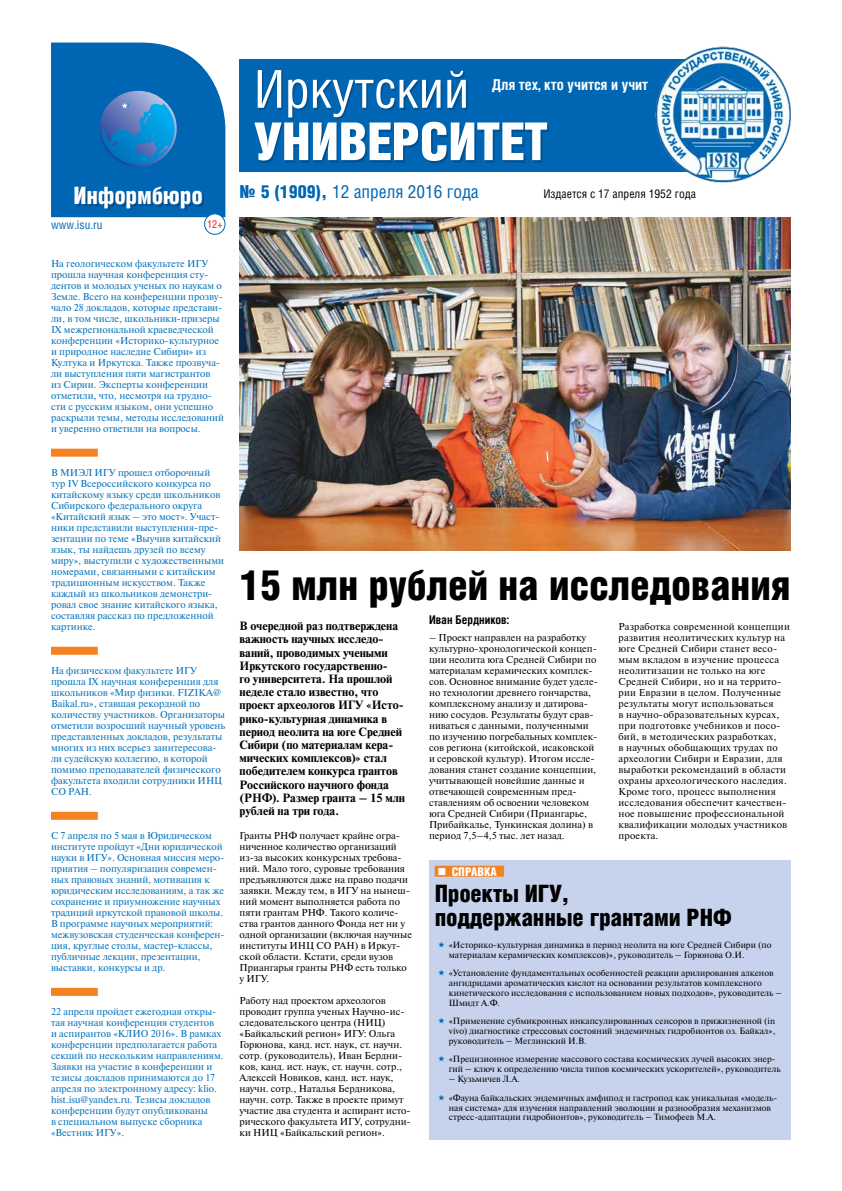
<style>
.page{position:relative;width:842px;height:1191px;background:#fff}
.page>*{position:absolute;margin:0;border:0;box-sizing:border-box;transform-origin:0 0}
.t1{font:900 52.3px "Helios Cond";letter-spacing:-.01em;color:#fff}
.t2{font:52.3px "Helios Cond";letter-spacing:-.01em;color:#fff}
.t3{font:900 42px "Helios Cond";letter-spacing:-.01em;color:#000}
.t4{font:900 24px/24px "Helios Cond";letter-spacing:-.01em;color:#000}
.t5{font:900 24px "Helios Cond";letter-spacing:-.01em;color:#fff}
.t6{font:18px "Helios Cond";color:#0066b3}
.t7{font:700 15px "Helios Cond";color:#fff}
.t8{font:700 12px/13.2px "Newton C";color:#000}
.t9{font:12px "Helios Cond";color:#000}
.t10{font:700 12px "Helios Cond";color:#000}
.t11{font:12px "Helios Cond";color:#0066b3}
.t12{font:900 12px "Helios Cond";letter-spacing:.02em;color:#fff}
.t13{font:10.8px "Helios Cond";color:#ed1d24}
.t14{font:10px/11px "Newton C";color:#0072bc}
.t15{font:10px/11px "Newton C";color:#000}
.t16{font:10px/11px "Newton C";letter-spacing:.02em;color:#000}
.t17{font:9px/9.9px "Newton C";color:#000}
.s1{font-weight:900}
</style>
<div class="page">
<div style="left:240px;top:60px;width:482px;height:112px;background:#0066b3"></div>
<img style="left:655px;top:46px;width:136px;height:136px">
<div style="left:256px;top:72px;width:293px;height:91px;background:#004b88;opacity:.75"></div>
<svg style="left:51px;top:43px;width:174px;height:174px;background:#1370b8"></svg>
<svg style="left:205px;top:214px;width:20px;height:20px"></svg>
<div style="left:204px;top:213px;width:21px;height:22px;border:1px solid #0066b3;border-radius:50%"></div>
<div style="left:206px;top:219px;width:17px;height:9px;background:#fff"></div>
<div style="left:51px;top:449px;width:47px;height:8px;background:#f58220"></div>
<div style="left:51px;top:647px;width:47px;height:8px;background:#f58220"></div>
<div style="left:51px;top:812px;width:47px;height:8px;background:#f58220"></div>
<div style="left:51px;top:988px;width:47px;height:8px;background:#f58220"></div>
<div style="left:429px;top:860px;width:362px;height:280px;background:#c7d2ec"></div>
<div style="left:435px;top:865px;width:69px;height:11px;background:#f58220"></div>
<img style="left:240px;top:217px;width:551px;height:333px">
<h3 class="t5" style="left:73px;top:182px;width:131px">Информбюро</h3>
<p class="t13" style="left:207px;top:218px;width:17px">12+</p>
<p class="t14" style="left:51px;top:258px;width:175px">На геологическом факультете ИГУ прошла научная конференция сту&shy;дентов и молодых ученых по наукам о Земле. Всего на конференции прозву&shy;чало 28 докладов, которые представи&shy;ли, в том числе, школьники-призеры IX межрегиональной краеведческой конференции «Историко-культурное и природное наследие Сибири» из Култука и Иркутска. Также прозвуча&shy;ли выступления пяти магистрантов<br>из Сирии. Эксперты конференции отметили, что, несмотря на трудно&shy;сти с русским языком, они успешно раскрыли темы, методы исследований и уверенно ответили на вопросы.</p>
<p class="t14" style="left:51px;top:467px;width:174px">В МИЭЛ ИГУ прошел отборочный тур IV Всероссийского конкурса по китайскому языку среди школьников<br>Сибирского федерального округа «Китайский язык – это мост». Участ&shy;ники представили выступления-пре&shy;зентации по теме «Выучив китайский язык, ты найдешь друзей по всему миру», выступили с художественными номерами, связанными с китайским традиционным искусством. Также каждый из школьников демонстри&shy;ровал свое знание китайского языка, составляя рассказ по предложенной картинке.</p>
<p class="t14" style="left:51px;top:665px;width:176px">На физическом факультете ИГУ прошла IX научная конференция для школьников «Мир физики. FIZIKA@<br>Baikal.ru», ставшая рекордной по количеству участников. Организаторы отметили возросший научный уровень представленных докладов, результаты многих из них всерьез заинтересова&shy;ли судейскую коллегию, в которой помимо преподавателей физического факультета входили сотрудники ИНЦ<br>СО РАН.</p>
<p class="t14" style="left:51px;top:830px;width:175px">С 7 апреля по 5 мая в Юридическом институте пройдут «Дни юридической науки в ИГУ». Основная миссия меро&shy;приятия – популяризация современ&shy;ных правовых знаний, мотивация к юридическим исследованиям, а так же сохранение и приумножение научных традиций иркутской правовой школы.<br>В программе научных мероприятий: межвузовская студенческая конферен&shy;ция, круглые столы, мастер-классы, публичные лекции, презентации, выставки, конкурсы и др.</p>
<p class="t14" style="left:51px;top:1006px;width:174px">22 апреля пройдет ежегодная откры&shy;тая научная конференция студентов<br>и аспирантов «КЛИО‐2016». В рамках конференции предполагается работа секций по нескольким направлениям.<br>Заявки на участие в конференции и тезисы докладов принимаются до 17 апреля по электронному адресу: klio. hist.isu@yandex.ru. Тезисы докладов конференции будут опубликованы<br>в специальном выпуске сборника «Вестник ИГУ».</p>
<p class="t11" style="left:51px;top:217px;width:53px">www.isu.ru</p>
<h1 class="t2" style="left:254px;top:58px;width:217px">Иркутский</h1>
<h1 class="t1" style="left:254px;top:112px;width:296px">УНИВЕРСИТЕТ</h1>
<h3 class="t7" style="left:492px;top:75px;width:158px">Для тех, кто учится и учит</h3>
<h3 class="t6" style="left:240px;top:181px;width:241px"><span class="s1">№ 5 (1909),</span> 12 апреля 2016 года</h3>
<p class="t9" style="left:543px;top:187px;width:154px">Издается с 17 апреля 1952 года</p>
<h2 class="t3" style="left:240px;top:560px;width:553px">15 млн рублей на исследования</h2>
<p class="t8" style="left:240px;top:619px;width:167px">В очередной раз подтверждена важность научных исследо&shy;ваний, проводимых учеными<br>Иркутского государственно-<br>го университета. На прошлой неделе стало известно, что проект археологов ИГУ «Исто&shy;рико-культурная динамика в период неолита на юге Средней<br>Сибири (по материалам кера&shy;мических комплексов)» стал победителем конкурса грантов<br>Российского научного фонда (РНФ). Размер гранта – 15 млн рублей на три года.</p>
<p class="t15" style="left:240px;top:830px;width:174px">Гранты РНФ получает крайне огра&shy;ниченное количество организаций из-за высоких конкурсных требова&shy;ний. Мало того, суровые требования предъявляются даже на право подачи заявки. Между тем, в ИГУ на нынеш&shy;ний момент выполняется работа по пяти грантам РНФ. Такого количе&shy;ства грантов данного Фонда нет ни у одной организации (включая научные институты ИНЦ СО РАН) в Иркут&shy;ской области. Кстати, среди вузов<br>Приангарья гранты РНФ есть только у ИГУ.</p>
<p class="t15" style="left:240px;top:995px;width:173px">Работу над проектом археологов проводит группа ученых Научно-ис&shy;следовательского центра (НИЦ) «Байкальский регион» ИГУ: Ольга Горюнова, канд. ист. наук, ст. научн. сотр. (руководитель), Иван Бердни&shy;ков, канд. ист. наук, ст. научн. сотр., Алексей Новиков, канд. ист. наук, научн. сотр., Наталья Бердникова, научн. сотр. Также в проекте примут участие два студента и аспирант исто&shy;рического факультета ИГУ, сотрудни&shy;ки НИЦ «Байкальский регион».</p>
<p class="t10" style="left:429px;top:612px;width:82px">Иван Бердников:</p>
<p class="t15" style="left:429px;top:632px;width:170px">– Проект направлен на разработку культурно-хронологической концеп&shy;ции неолита юга Средней Сибири по материалам керамических комплек&shy;сов. Основное внимание будет уделе&shy;но технологии древнего гончарства, комплексному анализу и датирова&shy;нию сосудов. Результаты будут срав&shy;ниваться с данными, полученными по изучению погребальных комплек&shy;сов региона (китойской, исаковской и серовской культур). Итогом иссле&shy;дования станет создание концепции, учитывающей новейшие данные и отвечающей современным пред&shy;ставлениям об освоении человеком юга Средней Сибири (Приангарье, Прибайкалье, Тункинская долина) в период 7,5–4,5 тыс. лет назад.</p>
<p class="t16" style="left:618px;top:621px;width:173px">Разработка современной концепции развития неолитических культур на юге Средней Сибири станет весо&shy;мым вкладом в изучение процесса неолитизации не только на юге<br>Средней Сибири, но и на террито&shy;рии Евразии в целом. Полученные результаты могут использоваться<br>в научно-образовательных курсах, при подготовке учебников и посо&shy;бий, в методических разработках,<br>в научных обобщающих трудах по археологии Сибири и Евразии, для выработки рекомендаций в области охраны археологического наследия.<br>Кроме того, процесс выполнения исследования обеспечит качествен&shy;ное повышение профессиональной квалификации молодых участников проекта.</p>
<p class="t12" style="left:452px;top:864px;width:46px">Справка</p>
<h3 class="t4" style="left:435px;top:881px;width:299px">Проекты ИГУ,<br>поддержанные грантами РНФ</h3>
<p class="t17" style="left:449px;top:939px;width:324px">«Историко-культурная динамика в период неолита на юге Средней Сибири (по материалам керамических комплексов)», руководитель – Горюнова О.И.</p>
<p class="t17" style="left:449px;top:968px;width:335px">«Установление фундаментальных особенностей реакции арилирования алкенов ангидридами ароматических кислот на основании результатов комплексного кинетического исследования с использованием новых подходов», руководитель – Шмидт А.Ф.</p>
<p class="t17" style="left:449px;top:1016px;width:328px;text-align:justify">«Применение субмикронных инкапсулированных сенсоров в прижизненной (in vivo) диагностике стрессовых состояний эндемичных гидробионтов оз. Байкал», руководитель – Меглинский И.В.</p>
<p class="t17" style="left:449px;top:1054px;width:333px">«Прецизионное измерение массового состава космических лучей высоких энер&shy;гий – ключ к определению числа типов космических ускорителей», руководитель</p>
<p class="t17" style="left:449px;top:1070px;width:330px;line-height:18.4px">– Кузьмичев Л.А.<br>«Фауна байкальских эндемичных амфипод и гастропод как уникальная «модель-</p>
<p class="t17" style="left:449px;top:1102px;width:324px">ная система» для изучения направлений эволюции и разнообразия механизмов стресс-адаптации гидробионтов», руководитель – Тимофеев М.А.</p>
</div>
